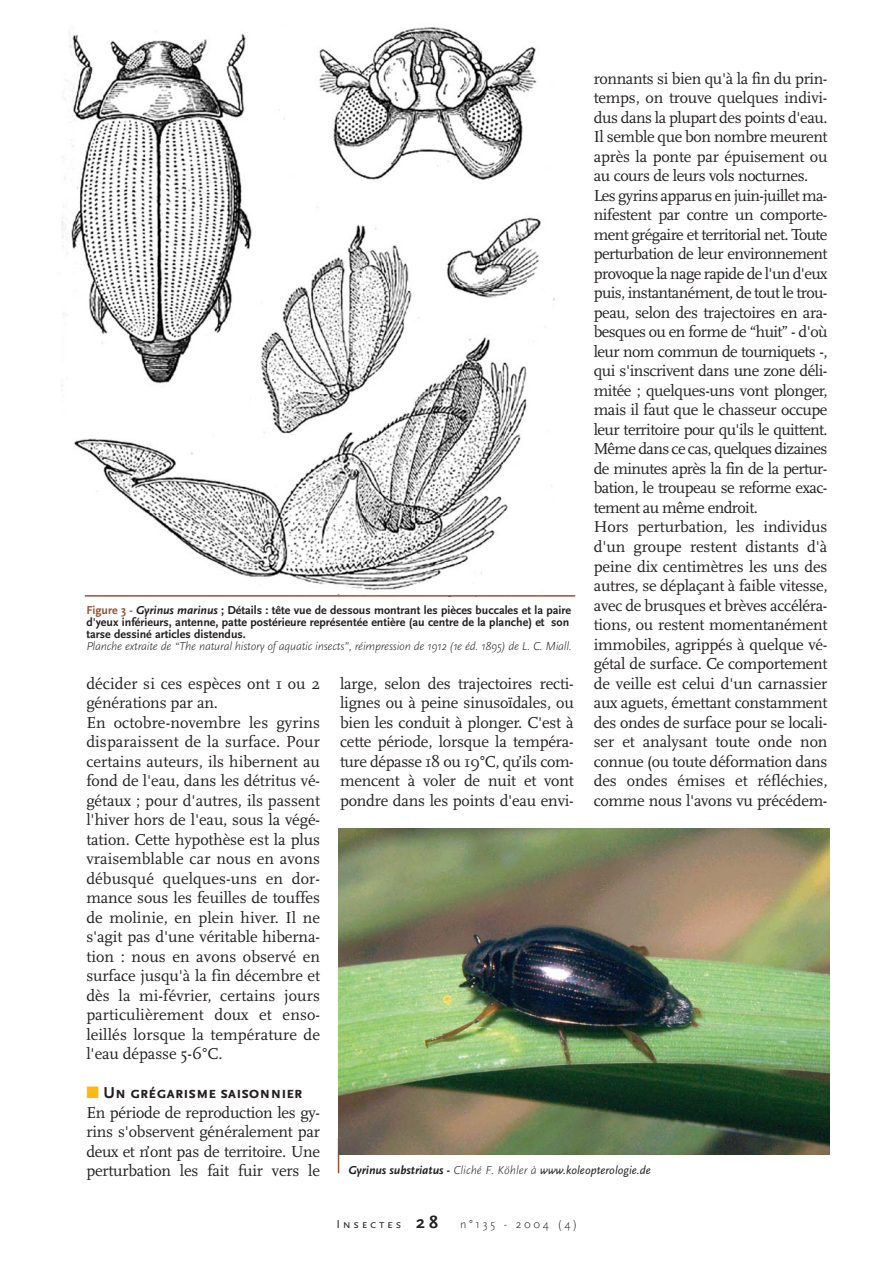
<style>
.page{position:relative;width:893px;height:1263px;background:#fff}
.page>*{position:absolute;margin:0;border:0;box-sizing:border-box;transform-origin:0 0}
.t1{font:16.5px/19.5px "Scala";letter-spacing:-.015em;color:#231f20;text-align:justify}
.t2{font:16.5px/19.5px "Scala";letter-spacing:.005em;color:#231f20}
.t3{font:700 16.5px "Scala Sans Caps";letter-spacing:-.005em;color:#231f20}
.t4{font:700 12px/12px "Scala Sans";color:#231f20}
.t5{font:italic 300 12px "Scala Sans";letter-spacing:-.02em;color:#231f20}
.t6{font:italic 12px "Scala Sans";color:#231f20}
.t7{font:300 12px "Scala Sans";letter-spacing:.22em;color:#231f20}
.s1{color:#955436}
.s2{font-style:italic}
.s3{color:#fdb813}
.s4{font-weight:700}
.s5{font-weight:700;font-style:normal}
.s6{font-weight:300}
.s7{font-family:"Scala Sans Caps";font-weight:400}
.s8{font-weight:700;font-size:18px}
</style>
<div class="page">
<hr style="left:338px;top:1138px;width:1px;height:35px;background:#955436">
<img style="left:339px;top:829px;width:490px;height:325px">
<img style="left:61px;top:27px;width:493px;height:569px">
<hr style="left:85px;top:595px;width:490px;height:2px;background:#955436">
<p class="t1" style="left:594px;top:70px;width:235px;text-align:left">ronnants si bien qu'à la fin du prin&shy;temps, on trouve quelques indivi&shy;dus dans la plupart des points d'eau.<br>Il semble que bon nombre meurent après la ponte par épuisement ou au cours de leurs vols nocturnes.<br>Les gyrins apparus en juin-juillet ma&shy;nifestent par contre un comporte&shy;ment grégaire et territorial net. Toute perturbation de leur environnement provoque la nage rapide de l'un d'eux puis, instantanément, de tout le trou&shy;peau, selon des trajectoires en ara&shy;besques ou en forme de “huit” - d'où leur nom commun de tourniquets -, qui s'inscrivent dans une zone déli&shy;mitée ; quelques-uns vont plonger, mais il faut que le chasseur occupe leur territoire pour qu'ils le quittent.<br>Même dans ce cas, quelques dizaines de minutes après la fin de la pertur&shy;bation, le troupeau se reforme exac&shy;tement au même endroit.<br>Hors perturbation, les individus d'un groupe restent distants d'à peine dix centimètres les uns des autres, se déplaçant à faible vitesse, avec de brusques et brèves accéléra&shy;tions, ou restent momentanément immobiles, agrippés à quelque vé&shy;gétal de surface. Ce comportement de veille est celui d'un carnassier aux aguets, émettant constamment des ondes de surface pour se locali&shy;ser et analysant toute onde non connue (ou toute déformation dans des ondes émises et réfléchies, comme nous l'avons vu précédem-</p>
<p class="t4" style="left:86px;top:605px;width:486px"><span class="s1">Figure 3 -</span> <span class="s2">Gyrinus marinus</span> ; Détails : tête vue de dessous montrant les pièces buccales et la paire d'yeux inférieurs, antenne, patte postérieure représentée entière (au centre de la planche) et son tarse dessiné articles distendus.</p>
<p class="t5" style="left:86px;top:641px;width:487px">Planche extraite de “The natural history of aquatic insects”, réimpression de 1912 (1e éd. 1895) de L. C. Miall.</p>
<p class="t1" style="left:340px;top:675px;width:235px">large, selon des trajectoires recti&shy;lignes ou à peine sinusoïdales, ou bien les conduit à plonger. C'est à cette période, lorsque la tempéra&shy;ture dépasse 18 ou 19°C, qu’ils com&shy;mencent à voler de nuit et vont pondre dans les points d'eau envi-</p>
<p class="t2" style="left:86px;top:675px;width:235px">décider si ces espèces ont 1 ou 2 générations par an.<br>En octobre-novembre les gyrins disparaissent de la surface. Pour certains auteurs, ils hibernent au fond de l'eau, dans les détritus vé&shy;gétaux ; pour d'autres, ils passent l'hiver hors de l'eau, sous la végé&shy;tation. Cette hypothèse est la plus vraisemblable car nous en avons débusqué quelques-uns en dor&shy;mance sous les feuilles de touffes de molinie, en plein hiver. Il ne s'agit pas d'une véritable hiberna&shy;tion : nous en avons observé en surface jusqu'à la fin décembre et dès la mi-février, certains jours particulièrement doux et enso&shy;leillés lorsque la température de l'eau dépasse 5-6°C.</p>
<p class="t3" style="left:86px;top:1083px;width:218px"><span class="s3">■</span> Un grégarisme saisonnier</p>
<p class="t1" style="left:86px;top:1104px;width:235px">En période de reproduction les gy&shy;rins s'observent généralement par deux et n’ont pas de territoire. Une perturbation les fait fuir vers le</p>
<p class="t6" style="left:349px;top:1165px;width:304px"><span class="s4">Gyrinus substriatus</span> <span class="s5">-</span> <span class="s6">Cliché F. Köhler à</span> www.koleopterologie.de</p>
<p class="t7" style="left:336px;top:1219px;width:243px"><span class="s7">Insectes</span> <span class="s8">28</span> n°135 - 2004 (4)</p>
</div>
